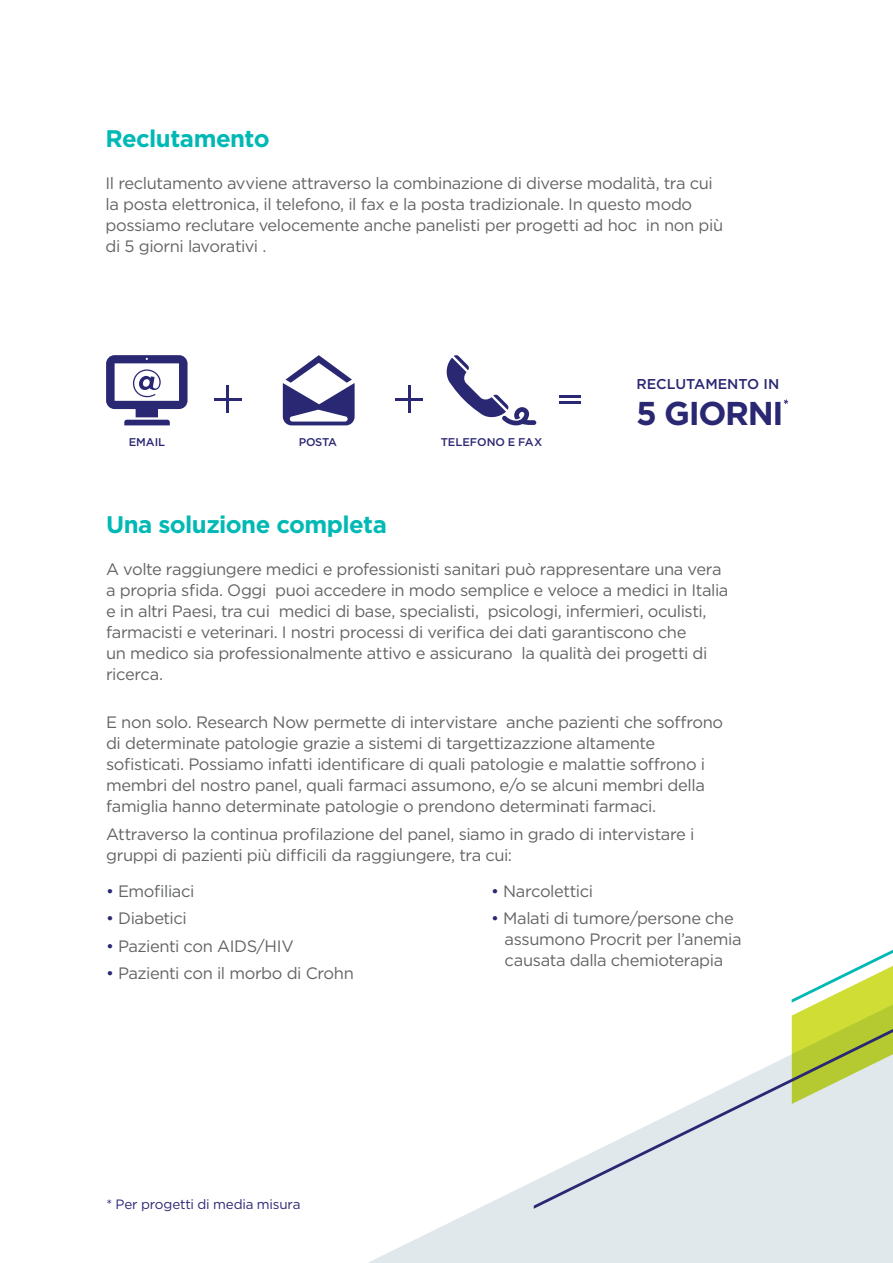
<style>
.page{position:relative;width:893px;height:1263px;background:#fff}
.page>*{position:absolute;margin:0;border:0;box-sizing:border-box;transform-origin:0 0}
.t1{font:700 33px "Gotham";letter-spacing:-.04em;color:#2b2873}
.t2{font:700 24px "Gotham";letter-spacing:-.025em;color:#00b9b5}
.t3{font:16.5px/21px "Gotham";letter-spacing:-.025em;color:#636466}
.t4{font:500 14.25px "Gotham";color:#2b2873}
.t5{font:13.5px "Gotham";letter-spacing:-.015em;color:#2b2873}
.t6{font:500 11.25px "Gotham";letter-spacing:-.005em;color:#2b2873}
.s1{color:#2b2873}
</style>
<div class="page">
<svg style="left:368px;top:999px;width:525px;height:264px"></svg>
<svg style="left:792px;top:949px;width:101px;height:80px;background:#cddb47"></svg>
<svg style="left:534px;top:1029px;width:359px;height:180px;fill:#e0e8eb"></svg>
<svg style="left:792px;top:950px;width:101px;height:53px"></svg>
<svg style="left:446px;top:355px;width:90px;height:70px"></svg>
<svg style="left:283px;top:355px;width:72px;height:70px"></svg>
<svg style="left:106px;top:355px;width:82px;height:70px"></svg>
<hr style="left:227px;top:386px;width:2px;height:27px;background:#2b2873">
<hr style="left:214px;top:398px;width:27px;height:3px;background:#2b2873">
<hr style="left:408px;top:386px;width:2px;height:27px;background:#2b2873">
<hr style="left:395px;top:398px;width:28px;height:3px;background:#2b2873">
<hr style="left:559px;top:401px;width:22px;height:3px;background:#2b2873">
<hr style="left:559px;top:395px;width:22px;height:2px;background:#2b2873">
<svg style="left:784px;top:399px;width:4px;height:5px"></svg>
<h2 class="t2" style="left:106px;top:122px;width:166px">Reclutamento</h2>
<p class="t3" style="left:106px;top:172px;width:619px">Il reclutamento avviene attraverso la combinazione di diverse modalità, tra cui la posta elettronica, il telefono, il fax e la posta tradizionale. In questo modo possiamo reclutare velocemente anche panelisti per progetti ad hoc in non più di 5 giorni lavorativi .</p>
<p class="t6" style="left:129px;top:434px;width:38px">EMAIL</p>
<p class="t6" style="left:299px;top:434px;width:40px">POSTA</p>
<p class="t6" style="left:441px;top:434px;width:103px">TELEFONO E FAX</p>
<p class="t4" style="left:636px;top:374px;width:144px">RECLUTAMENTO IN</p>
<h1 class="t1" style="left:636px;top:392px;width:149px">5 GIORNI</h1>
<h2 class="t2" style="left:106px;top:509px;width:282px">Una soluzione completa</h2>
<p class="t3" style="left:106px;top:558px;width:624px">A volte raggiungere medici e professionisti sanitari può rappresentare una vera a propria sfida. Oggi puoi accedere in modo semplice e veloce a medici in Italia e in altri Paesi, tra cui medici di base, specialisti, psicologi, infermieri, oculisti, farmacisti e veterinari. I nostri processi di verifica dei dati garantiscono che<br>un medico sia professionalmente attivo e assicurano la qualità dei progetti di ricerca.</p>
<p class="t3" style="left:106px;top:711px;width:619px">E non solo. Research Now permette di intervistare anche pazienti che soffrono di determinate patologie grazie a sistemi di targettizazzione altamente sofisticati. Possiamo infatti identificare di quali patologie e malattie soffrono i membri del nostro panel, quali farmaci assumono, e/o se alcuni membri della famiglia hanno determinate patologie o prendono determinati farmaci.</p>
<p class="t3" style="left:106px;top:823px;width:590px">Attraverso la continua profilazione del panel, siamo in grado di intervistare i gruppi di pazienti più difficili da raggiungere, tra cui:</p>
<p class="t3" style="left:106px;top:880px;width:90px"><span class="s1">•</span> Emofiliaci</p>
<p class="t3" style="left:106px;top:907px;width:82px"><span class="s1">•</span> Diabetici</p>
<p class="t3" style="left:106px;top:935px;width:189px"><span class="s1">•</span> Pazienti con AIDS/HIV</p>
<p class="t3" style="left:106px;top:962px;width:249px"><span class="s1">•</span> Pazienti con il morbo di Crohn</p>
<p class="t3" style="left:491px;top:880px;width:103px"><span class="s1">•</span> Narcolettici</p>
<p class="t3" style="left:505px;top:907px;width:238px;text-indent:-13px"><span class="s1">•</span> Malati di tumore/persone che assumono Procrit per l’anemia causata dalla chemioterapia</p>
<p class="t5" style="left:106px;top:1196px;width:196px">* Per progetti di media misura</p>
</div>
